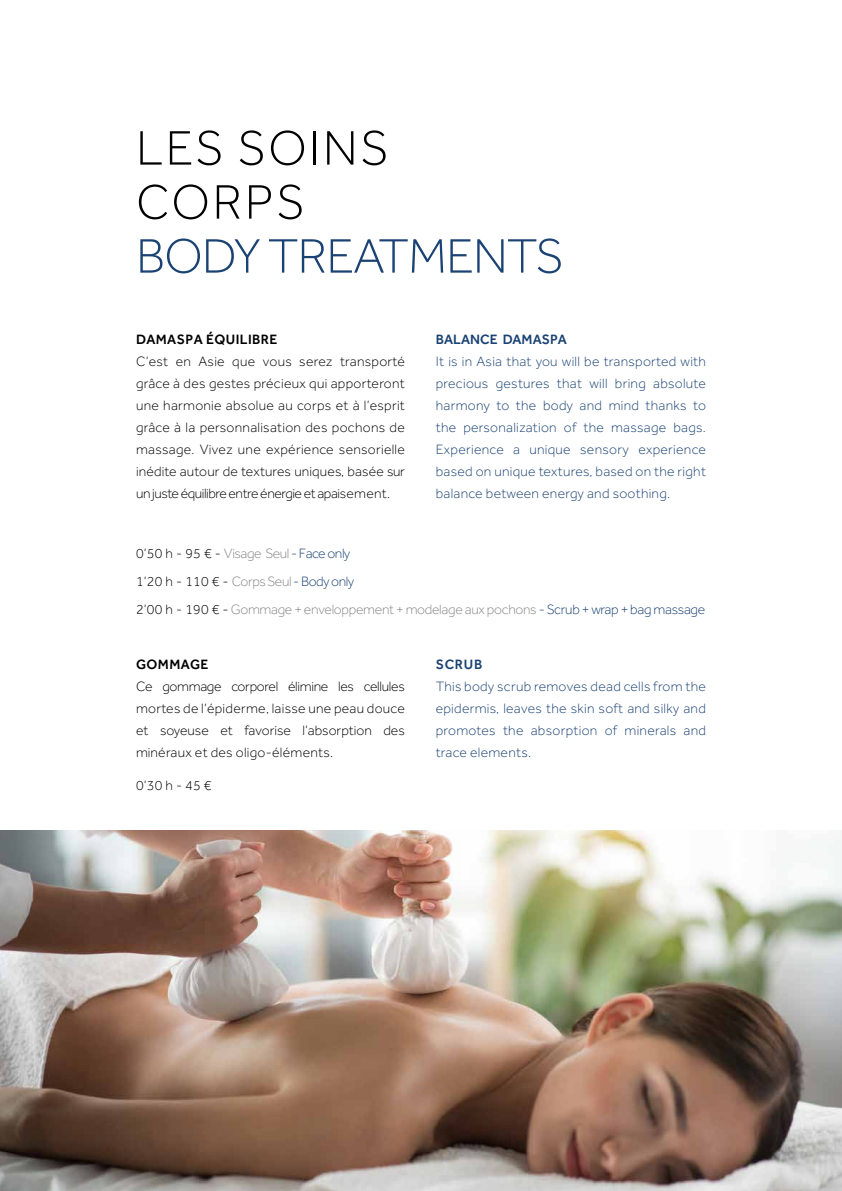
<style>
.page{position:relative;width:842px;height:1191px;background:#fff}
.page>*{position:absolute;margin:0;border:0;box-sizing:border-box;transform-origin:0 0}
.t1{font:300 50px "Effra";letter-spacing:-.02em;color:#1a4273}
.t2{font:300 50px/54px "Effra";letter-spacing:.05em;color:#000}
.t3{font:300 14px/22px "Effra";color:#000;text-align:justify}
.t4{font:300 14px/22px "Effra";letter-spacing:.02em;color:#1a4273;text-align:justify}
.t5{font:300 14px/28px "Effra";letter-spacing:-.02em;color:#878787}
.t6{font:500 14px "Effra";letter-spacing:.03em;color:#000}
.t7{font:500 14px "Effra";color:#1a4273}
.s1{color:#000}
.s2{color:#1a4273}
</style>
<div class="page">
<img style="left:0;top:831px;width:842px;height:360px">
<h1 class="t2" style="left:136px;top:121px;width:254px">LES SOINS<br>CORPS</h1>
<h1 class="t1" style="left:136px;top:228px;width:429px">BODY TREATMENTS</h1>
<p class="t6" style="left:136px;top:331px;width:143px">DAMASPA ÉQUILIBRE</p>
<p class="t3" style="left:136px;top:350px;width:270px">C’est en Asie que vous serez transporté grâce à des gestes précieux qui apporteront une harmonie absolue au corps et à l’esprit grâce à la personnalisation des pochons de massage. Vivez une expérience sensorielle inédite autour de textures uniques, basée sur un juste équilibre entre énergie et apaisement.</p>
<p class="t7" style="left:436px;top:331px;width:133px">BALANCE DAMASPA</p>
<p class="t4" style="left:436px;top:350px;width:272px">It is in Asia that you will be transported with precious gestures that will bring absolute harmony to the body and mind thanks to the personalization of the massage bags.<br>Experience a unique sensory experience based on unique textures, based on the right balance between energy and soothing.</p>
<p class="t5" style="left:136px;top:539px;width:571px"><span class="s1">0’50 h - 95 € -</span> Visage Seul <span class="s2">- Face only<br></span><span class="s1">1’20 h - 110 € -</span> Corps Seul <span class="s2">- Body only<br></span><span class="s1">2’00 h - 190 € -</span> Gommage + enveloppement + modelage aux pochons <span class="s2">- Scrub + wrap + bag massage</span></p>
<p class="t6" style="left:136px;top:656px;width:74px">GOMMAGE</p>
<p class="t3" style="left:136px;top:675px;width:270px">Ce gommage corporel élimine les cellules mortes de l’épiderme, laisse une peau douce et soyeuse et favorise l’absorption des minéraux et des oligo-éléments.</p>
<p class="t3" style="left:136px;top:774px;width:77px">0’30 h - 45 €</p>
<p class="t7" style="left:436px;top:656px;width:48px">SCRUB</p>
<p class="t4" style="left:436px;top:675px;width:272px">This body scrub removes dead cells from the epidermis, leaves the skin soft and silky and promotes the absorption of minerals and trace elements.</p>
</div>
